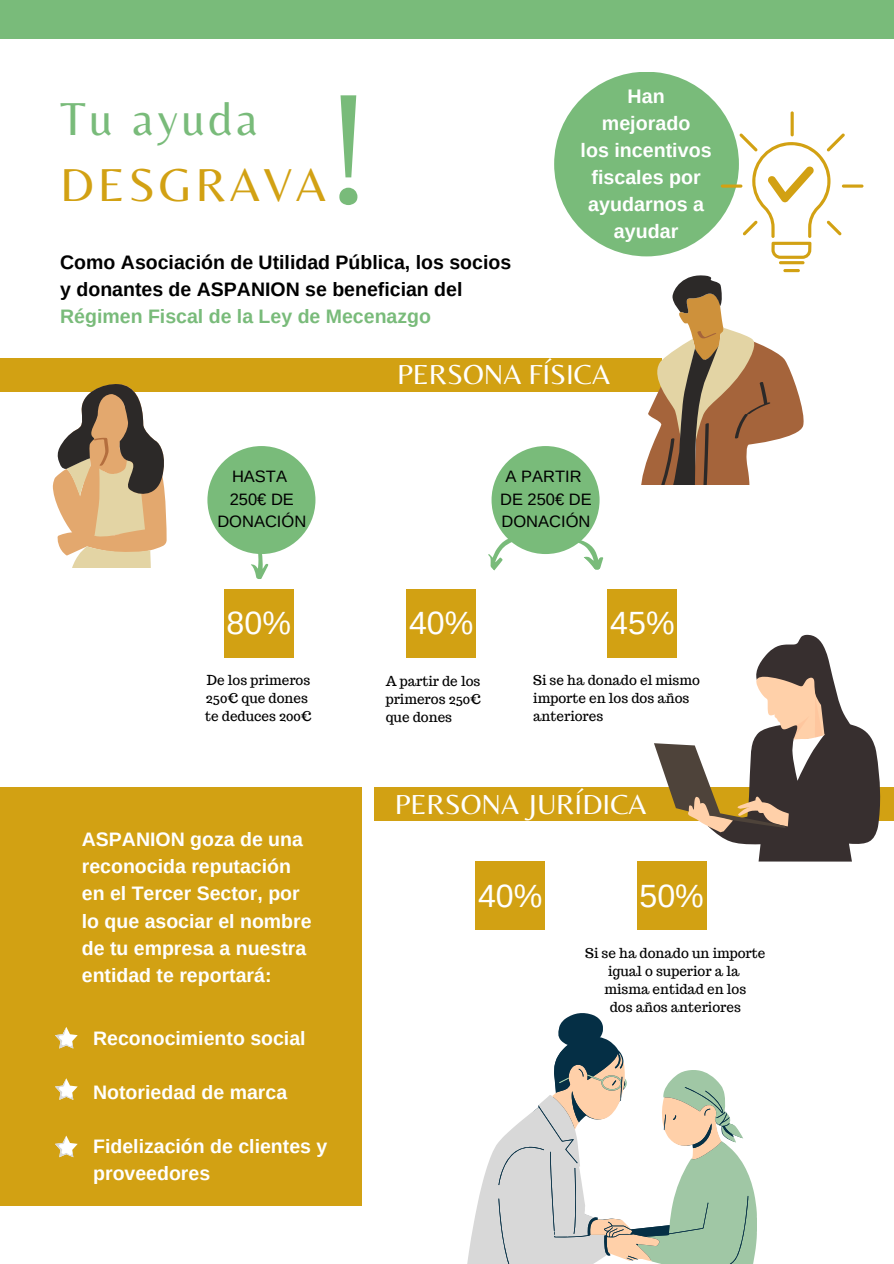
<style>
.page{position:relative;width:894px;height:1264px;background:#fff}
.page>*{position:absolute;margin:0;border:0;box-sizing:border-box;transform-origin:0 0}
.t1{font:165.6px "Belleza";color:#79bb7a}
.t2{font:48px/66.3px "Belleza";letter-spacing:.075em;color:#d2a113}
.t3{font:32.1px "Arimo";color:#fff}
.t4{font:28.65px "Belleza";color:#fff}
.t5{font:700 19.65px/27px "Arimo";color:#fff;text-align:center}
.t6{font:700 19.5px/27px "Arimo";color:#fff}
.t7{font:700 19.5px/27px "Arimo";color:#000}
.t8{font:16.5px/22.5px "Arimo";color:#000;text-align:center}
.t9{font:13.5px/18px "Trocchi";color:#000}
.s1{color:#79bb7a}
</style>
<div class="page">
<div style="left:0;top:358px;width:661px;height:33px;background:#d2a113"></div>
<div style="left:207px;top:446px;width:108px;height:108px;background:#79bb7a;border-radius:50%"></div>
<div style="left:491px;top:446px;width:108px;height:108px;background:#79bb7a;border-radius:50%"></div>
<div style="left:224px;top:589px;width:69px;height:68px;background:#d2a113"></div>
<div style="left:406px;top:589px;width:70px;height:69px;background:#d2a113"></div>
<div style="left:607px;top:589px;width:70px;height:68px;background:#d2a113"></div>
<div style="left:475px;top:861px;width:69px;height:69px;background:#d2a113"></div>
<div style="left:636px;top:861px;width:70px;height:69px;background:#d2a113"></div>
<div style="left:0;top:0;width:893px;height:39px;background:#79bb7a"></div>
<div style="left:374px;top:787px;width:519px;height:33px;background:#d2a113"></div>
<svg style="left:638px;top:272px;width:165px;height:213px"></svg>
<svg style="left:53px;top:384px;width:122px;height:183px"></svg>
<svg style="left:653px;top:634px;width:228px;height:227px"></svg>
<div style="left:0;top:787px;width:361px;height:418px;background:#d2a113"></div>
<svg style="left:55px;top:1027px;width:22px;height:21px"></svg>
<svg style="left:55px;top:1078px;width:22px;height:21px"></svg>
<svg style="left:55px;top:1135px;width:22px;height:21px"></svg>
<svg style="left:569px;top:532px;width:35px;height:38px"></svg>
<svg style="left:247px;top:552px;width:23px;height:27px"></svg>
<svg style="left:488px;top:528px;width:45px;height:43px"></svg>
<svg style="left:467px;top:1218px;width:8px;height:45px"></svg>
<svg style="left:748px;top:1174px;width:8px;height:89px"></svg>
<svg style="left:475px;top:1013px;width:273px;height:250px"></svg>
<div style="left:554px;top:72px;width:184px;height:184px;background:#79bb7a;border-radius:50%"></div>
<hr style="left:778px;top:261px;width:26px;height:3px;background:#d2a113;border-radius:2px">
<hr style="left:783px;top:269px;width:16px;height:3px;background:#d2a113;border-radius:2px">
<hr style="left:790px;top:111px;width:3px;height:25px;background:#d2a113;border-radius:2px">
<svg style="left:720px;top:184px;width:22px;height:4px"></svg>
<svg style="left:841px;top:184px;width:22px;height:4px"></svg>
<svg style="left:739px;top:133px;width:105px;height:126px"></svg>
<p class="t2" style="left:60px;top:85px;width:267px"><span class="s1">Tu ayuda<br></span>DESGRAVA</p>
<h4 class="t1" style="left:318px;top:50px;width:57px">!</h4>
<p class="t7" style="left:60px;top:248px;width:452px">Como Asociación de Utilidad Pública, los socios y donantes de ASPANION se benefician del<br><span class="s1">Régimen Fiscal de la Ley de Mecenazgo</span></p>
<h2 class="t5" style="left:580px;top:83px;width:132px">Han<br>mejorado<br>los incentivos fiscales por ayudarnos a ayudar</h2>
<p class="t4" style="left:397px;top:358px;width:214px">PERSONA FÍSICA</p>
<h4 class="t8" style="left:217px;top:465px;width:90px">HASTA<br>250€ DE<br>DONACIÓN</h4>
<h1 class="t8" style="left:500px;top:465px;width:93px">A PARTIR<br>DE 250€ DE<br>DONACIÓN</h1>
<p class="t3" style="left:226px;top:605px;width:66px">80%</p>
<h4 class="t3" style="left:409px;top:605px;width:66px">40%</h4>
<p class="t3" style="left:610px;top:605px;width:66px">45%</p>
<h3 class="t9" style="left:206px;top:671px;width:106px">De los primeros<br>250€ que dones</h3>
<p class="t9" style="left:205px;top:707px;width:108px">te deduces 200€</p>
<p class="t6" style="left:82px;top:826px;width:231px">ASPANION goza de una reconocida reputación en el Tercer Sector, por lo que asociar el nombre de tu empresa a nuestra entidad te reportará:</p>
<h4 class="t6" style="left:93px;top:1024px;width:214px">Reconocimiento social</h4>
<h4 class="t6" style="left:93px;top:1078px;width:195px">Notoriedad de marca</h4>
<h4 class="t6" style="left:93px;top:1132px;width:236px">Fidelización de clientes y proveedores</h4>
<h5 class="t9" style="left:385px;top:671px;width:97px;text-align:justify">A partir de los primeros 250€ que dones</h5>
<h5 class="t9" style="left:533px;top:670px;width:168px">Si se ha donado el mismo importe en los dos años anteriores</h5>
<p class="t4" style="left:395px;top:787px;width:253px">PERSONA JURÍDICA</p>
<p class="t3" style="left:478px;top:877px;width:66px">40%</p>
<p class="t3" style="left:639px;top:877px;width:66px">50%</p>
<p class="t9" style="left:585px;top:943px;width:181px;text-align:center">Si se ha donado un importe igual o superior a la</p>
<h2 class="t9" style="left:604px;top:979px;width:143px">misma entidad en los</h2>
<p class="t9" style="left:609px;top:997px;width:133px">dos años anteriores</p>
</div>
